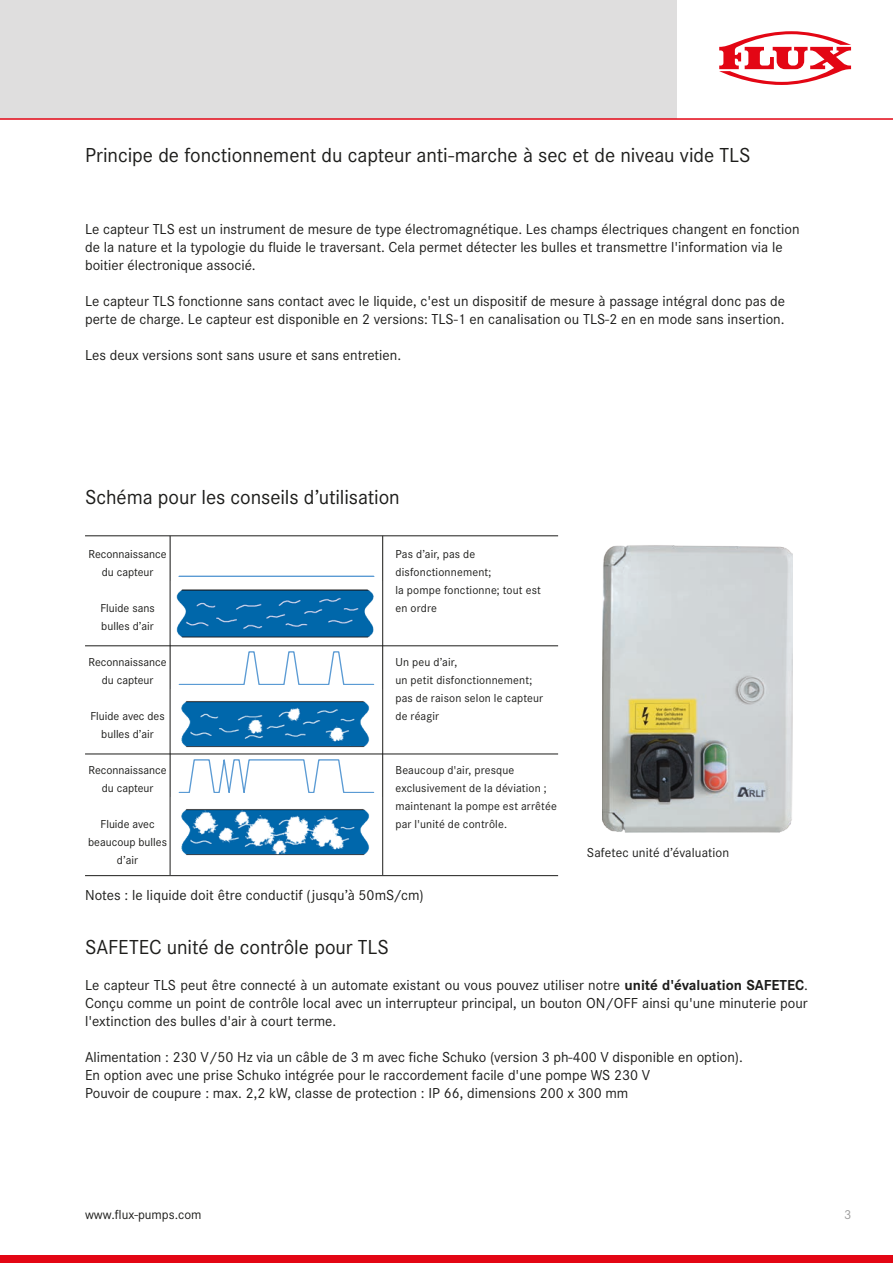
<style>
.page{position:relative;width:893px;height:1263px;background:#fff}
.page>*{position:absolute;margin:0;border:0;box-sizing:border-box;transform-origin:0 0}
.t1{font:21px "Corporate S";letter-spacing:-.005em;color:#1d1d1b}
.t2{font:15px/18px "Corporate S";color:#1d1d1b}
.t3{font:13.5px "Corporate S";letter-spacing:.005em;color:#1d1d1b}
.t4{font:13.5px "Corporate S";color:#9d9d9d}
.t5{font:12px/18px "Corporate S";letter-spacing:.01em;color:#1d1d1b;text-align:center}
.s1{font-weight:700}
</style>
<div class="page">
<div style="left:0;top:0;width:677px;height:119px;background:#dfdede"></div>
<div style="left:0;top:1255px;width:893px;height:8px;background:#e30614"></div>
<svg style="left:719px;top:31px;width:132px;height:54px"></svg>
<hr style="left:0;top:118px;width:893px;height:2px;background:#e30614">
<img style="left:181px;top:701px;width:189px;height:47px">
<img style="left:176px;top:589px;width:198px;height:49px">
<img style="left:181px;top:809px;width:189px;height:47px">
<svg style="left:171px;top:754px;width:211px;height:39px"></svg>
<svg style="left:171px;top:646px;width:211px;height:39px"></svg>
<svg style="left:178px;top:575px;width:197px;height:2px"></svg>
<hr style="left:85px;top:645px;width:473px;height:1px;background:#1d1d1b">
<hr style="left:85px;top:753px;width:473px;height:1px;background:#1d1d1b">
<hr style="left:85px;top:875px;width:473px;height:1px;background:#1d1d1b">
<hr style="left:85px;top:535px;width:473px;height:1px;background:#1d1d1b">
<hr style="left:170px;top:536px;width:1px;height:339px;background:#1d1d1b">
<hr style="left:382px;top:536px;width:1px;height:339px;background:#1d1d1b">
<img style="left:602px;top:545px;width:190px;height:288px">
<h1 class="t1" style="left:85px;top:141px;width:667px">Principe de fonctionnement du capteur anti-marche à sec et de niveau vide TLS</h1>
<p class="t2" style="left:85px;top:219px;width:716px">Le capteur TLS est un instrument de mesure de type électromagnétique. Les champs électriques changent en fonction de la nature et la typologie du fluide le traversant. Cela permet détecter les bulles et transmettre l'information via le boitier électronique associé.</p>
<p class="t2" style="left:85px;top:291px;width:701px">Le capteur TLS fonctionne sans contact avec le liquide, c'est un dispositif de mesure à passage intégral donc pas de perte de charge. Le capteur est disponible en 2 versions: TLS-1 en canalisation ou TLS-2 en en mode sans insertion.</p>
<p class="t2" style="left:85px;top:345px;width:318px">Les deux versions sont sans usure et sans entretien.</p>
<h1 class="t1" style="left:85px;top:483px;width:316px">Schéma pour les conseils d’utilisation</h1>
<p class="t5" style="left:88px;top:545px;width:80px">Reconnaissance du capteur</p>
<p class="t5" style="left:100px;top:599px;width:56px;text-align:left">Fluide sans bulles d’air</p>
<p class="t5" style="left:88px;top:653px;width:80px">Reconnaissance du capteur</p>
<p class="t5" style="left:90px;top:707px;width:76px">Fluide avec des bulles d’air</p>
<p class="t5" style="left:88px;top:761px;width:80px">Reconnaissance du capteur</p>
<p class="t5" style="left:88px;top:815px;width:80px">Fluide avec beaucoup bulles d’air</p>
<p class="t5" style="left:395px;top:545px;width:147px;text-align:left">Pas d’air, pas de disfonctionnement;<br>la pompe fonctionne; tout est en ordre</p>
<p class="t5" style="left:395px;top:653px;width:149px;text-align:left">Un peu d’air,<br>un petit disfonctionnement; pas de raison selon le capteur de réagir</p>
<p class="t5" style="left:395px;top:761px;width:163px;text-align:left">Beaucoup d'air, presque exclusivement de la déviation ; maintenant la pompe est arrêtée par l'unité de contrôle.</p>
<p class="t2" style="left:85px;top:885px;width:340px">Notes : le liquide doit être conductif (jusqu’à 50mS/cm)</p>
<h1 class="t1" style="left:85px;top:933px;width:305px">SAFETEC unité de contrôle pour TLS</h1>
<p class="t3" style="left:587px;top:844px;width:144px">Safetec unité d’évaluation</p>
<p class="t2" style="left:85px;top:975px;width:724px;text-align:justify">Le capteur TLS peut être connecté à un automate existant ou vous pouvez utiliser notre <span class="s1">unité d'évaluation SAFETEC</span>.<br>Conçu comme un point de contrôle local avec un interrupteur principal, un bouton ON/OFF ainsi qu'une minuterie pour l'extinction des bulles d'air à court terme.</p>
<p class="t2" style="left:85px;top:1047px;width:659px">Alimentation : 230 V/50 Hz via un câble de 3 m avec fiche Schuko (version 3 ph-400 V disponible en option).<br>En option avec une prise Schuko intégrée pour le raccordement facile d'une pompe WS 230 V<br>Pouvoir de coupure : max. 2,2 kW, classe de protection : IP 66, dimensions 200 x 300 mm</p>
<p class="t3" style="left:85px;top:1205px;width:118px">www.flux-pumps.com</p>
<p class="t4" style="left:844px;top:1205px;width:9px">3</p>
</div>
